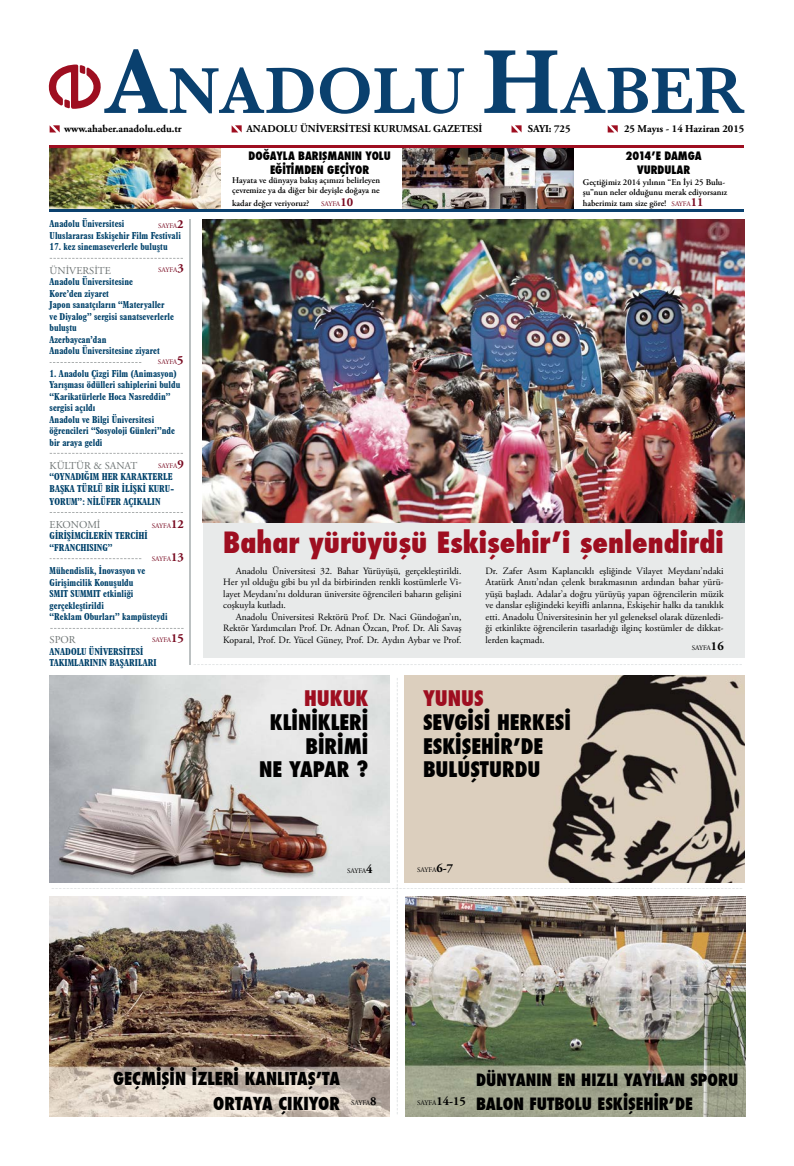
<style>
.page{position:relative;width:794px;height:1166px;background:#fff}
.page>*{position:absolute;margin:0;border:0;box-sizing:border-box;transform-origin:0 0}
.t1{font:800 condensed 28.61px "Futura";color:#9e0e20}
.t2{font:800 condensed 21px/23.6px "Futura";color:#000;text-align:right}
.t3{font:800 condensed 21px "Futura";color:#9e0e20}
.t4{font:800 condensed 17.5px/24.5px "Futura";color:#000;text-align:right}
.t5{font:800 condensed 16.62px/24.5px "Futura";color:#000}
.t6{font:800 condensed 11.38px/13.7px "Futura";color:#000;text-align:center}
.t7{font:10.5px "Minion Pro";color:#d1d5d6}
.t8{font:700 10.5px "Adobe Garamond Pro";color:#000}
.t9{font:10.5px "Adobe Garamond Pro";color:#6d7373}
.t10{font:9.62px/11.5px "Adobe Garamond Pro";color:#000;text-align:justify}
.t11{font:700 condensed 9.62px/11.5px "Aldine 721 BT";color:#00426b}
.t12{font:600 8.75px/10.5px "Adobe Garamond Pro";color:#000}
.t13{font:7px "Adobe Garamond Pro";letter-spacing:-.02em;color:#780920}
.t14{font:7px "Adobe Garamond Pro";letter-spacing:-.02em;color:#000}
.s1{font-weight:700;font-size:12.25px}
.s2{font-size:10.5px;color:#fff}
.s3{font-weight:400;font-size:7px;color:#780920}
.s4{font-weight:700;font-size:12.25px;color:#780920}
</style>
<div class="page">
<div style="left:203px;top:519px;width:541px;height:138px;background:#e8eaea"></div>
<img style="left:50px;top:675px;width:339px;height:207px">
<svg style="left:48px;top:49px;width:265px;height:64px"></svg>
<svg style="left:320px;top:67px;width:144px;height:47px"></svg>
<svg style="left:484px;top:50px;width:260px;height:63px"></svg>
<svg style="left:50px;top:125px;width:10px;height:7px"></svg>
<svg style="left:232px;top:125px;width:10px;height:7px"></svg>
<svg style="left:511px;top:125px;width:10px;height:7px"></svg>
<svg style="left:607px;top:125px;width:11px;height:7px"></svg>
<img style="left:405px;top:897px;width:340px;height:219px">
<hr style="left:189px;top:219px;width:1px;height:446px;background:#bcc1c2">
<svg style="left:193px;top:664px;width:549px;height:1px"></svg>
<img style="left:50px;top:148px;width:171px;height:61px">
<img style="left:402px;top:148px;width:171px;height:61px">
<img style="left:49px;top:897px;width:340px;height:219px">
<img style="left:404px;top:675px;width:340px;height:207px">
<img style="left:203px;top:219px;width:541px;height:304px">
<svg style="left:50px;top:558px;width:91px;height:1px"></svg>
<svg style="left:50px;top:362px;width:91px;height:1px"></svg>
<svg style="left:50px;top:453px;width:133px;height:1px"></svg>
<svg style="left:50px;top:258px;width:133px;height:1px"></svg>
<svg style="left:50px;top:512px;width:133px;height:1px"></svg>
<svg style="left:50px;top:628px;width:134px;height:1px"></svg>
<hr style="left:50px;top:145px;width:694px;height:3px;background:#9e0e20">
<hr style="left:50px;top:209px;width:694px;height:3px;background:#0a406e">
<p class="t8" style="left:64px;top:123px;width:119px">www.ahaber.anadolu.edu.tr</p>
<p class="t8" style="left:246px;top:123px;width:237px">ANADOLU ÜNİVERSİTESİ KURUMSAL GAZETESİ</p>
<p class="t8" style="left:528px;top:123px;width:44px">SAYI: 725</p>
<p class="t8" style="left:624px;top:123px;width:122px">25 Mayıs - 14 Haziran 2015</p>
<p class="t11" style="left:50px;top:218px;width:133px">Anadolu Üniversitesi<br>Uluslararası Eskişehir Film Festivali</p>
<p class="t11" style="left:50px;top:241px;width:119px">17. kez sinemaseverlerle buluştu</p>
<p class="t9" style="left:50px;top:264px;width:63px">ÜNİVERSİTE</p>
<p class="t11" style="left:50px;top:276px;width:126px">Anadolu Üniversitesine<br>Kore’den ziyaret<br>Japon sanatçıların “Materyaller ve Diyalog” sergisi sanatseverlerle buluştu<br>Azerbaycan’dan<br>Anadolu Üniversitesine ziyaret</p>
<p class="t11" style="left:50px;top:367px;width:132px">1. Anadolu Çizgi Film (Animasyon)<br>Yarışması ödülleri sahiplerini buldu “Karikatürlerle Hoca Nasreddin” sergisi açıldı<br>Anadolu ve Bilgi Üniversitesi öğrencileri “Sosyoloji Günleri”nde bir araya geldi</p>
<p class="t9" style="left:50px;top:459px;width:89px">KÜLTÜR &amp; SANAT</p>
<p class="t11" style="left:50px;top:471px;width:126px">“OYNADIĞIM HER KARAKTERLE<br>BAŞKA TÜRLÜ BİR İLİŞKİ KURU-</p>
<p class="t11" style="left:50px;top:495px;width:113px">YORUM”: NİLÜFER AÇIKALIN</p>
<p class="t9" style="left:50px;top:518px;width:52px">EKONOMİ</p>
<p class="t11" style="left:50px;top:530px;width:99px">GİRİŞİMCİLERİN TERCİHİ “FRANCHISING”</p>
<p class="t11" style="left:50px;top:564px;width:120px">Mühendislik, İnovasyon ve<br>Girişimcilik Konuşuldu<br>SMIT SUMMIT etkinliği gerçekleştirildi<br>“Reklam Oburları” kampüsteydi</p>
<p class="t9" style="left:50px;top:634px;width:28px">SPOR</p>
<p class="t11" style="left:50px;top:645px;width:109px">ANADOLU ÜNİVERSİTESİ<br>TAKIMLARININ BAŞARILARI</p>
<p class="t13" style="left:158px;top:221px;width:27px">SAYFA<span class="s1">2</span></p>
<p class="t13" style="left:158px;top:266px;width:27px">SAYFA<span class="s1">3</span></p>
<p class="t13" style="left:158px;top:358px;width:27px">SAYFA<span class="s1">5</span></p>
<p class="t13" style="left:158px;top:461px;width:27px">SAYFA<span class="s1">9</span></p>
<p class="t13" style="left:152px;top:521px;width:33px">SAYFA<span class="s1">12</span></p>
<p class="t13" style="left:152px;top:555px;width:33px">SAYFA<span class="s1">13</span></p>
<p class="t13" style="left:152px;top:636px;width:33px">SAYFA<span class="s1">15</span></p>
<p class="t6" style="left:248px;top:149px;width:144px">DOĞAYLA BARIŞMANIN YOLU<br>EĞİTİMDEN GEÇİYOR</p>
<p class="t6" style="left:625px;top:149px;width:78px">2014’E DAMGA<br>VURDULAR</p>
<p class="t12" style="left:232px;top:175px;width:149px">Hayata ve dünyaya bakış açımızı belirleyen çevremize ya da diğer bir deyişle doğaya ne</p>
<p class="t12" style="left:232px;top:198px;width:122px">kadar değer veriyoruz? <span class="s2">.</span> <span class="s3">SAYFA</span><span class="s4">10</span></p>
<p class="t12" style="left:583px;top:177px;width:146px">Geçtiğimiz 2014 yılının “En İyi 25 Bulu&shy;şu”nun neler olduğunu merak ediyorsanız haberimiz tam size göre! <span class="s3">SAYFA</span><span class="s4">11</span></p>
<h1 class="t1" style="left:223px;top:523px;width:502px">Bahar yürüyüşü Eskişehir’i şenlendirdi</h1>
<p class="t10" style="left:223px;top:565px;width:240px;text-indent:12px">Anadolu Üniversitesi 32. Bahar Yürüyüşü, gerçekleştirildi.<br>Her yıl olduğu gibi bu yıl da birbirinden renkli kostümlerle Vi&shy;layet Meydanı’nı dolduran üniversite öğrencileri baharın gelişini coşkuyla kutladı.</p>
<p class="t10" style="left:223px;top:611px;width:240px;text-indent:12px">Anadolu Üniversitesi Rektörü Prof. Dr. Naci Gündoğan’ın, Rektör Yardımcıları Prof. Dr. Adnan Özcan, Prof. Dr. Ali Savaş Koparal, Prof. Dr. Yücel Güney, Prof. Dr. Aydın Aybar ve Prof.</p>
<p class="t10" style="left:485px;top:565px;width:240px">Dr. Zafer Asım Kaplancıklı eşliğinde Vilayet Meydanı’ndaki Atatürk Anıtı’ndan çelenk bırakmasının ardından bahar yürü&shy;yüşü başladı. Adalar’a doğru yürüyüş yapan öğrencilerin müzik ve danslar eşliğindeki keyifli anlarına, Eskişehir halkı da tanıklık etti. Anadolu Üniversitesinin her yıl geleneksel olarak düzenledi&shy;ği etkinlikte öğrencilerin tasarladığı ilginç kostümler de dikkat&shy;lerden kaçmadı.</p>
<p class="t14" style="left:691px;top:643px;width:33px">SAYFA<span class="s1">16</span></p>
<p class="t7" style="left:389px;top:1114px;width:439px;rotate:-90deg">---------------------------------------------------------------------------------------------------------------------</p>
<h2 class="t3" style="left:423px;top:684px;width:62px">YUNUS</h2>
<h2 class="t2" style="left:423px;top:710px;width:149px;text-align:left">SEVGİSİ HERKESİ<br>ESKİŞEHİR’DE<br>BULUŞTURDU</h2>
<h2 class="t3" style="left:304px;top:684px;width:66px">HUKUK</h2>
<h2 class="t2" style="left:259px;top:710px;width:111px">KLİNİKLERİ<br>BİRİMİ<br>NE YAPAR ?</h2>
<p class="t14" style="left:347px;top:866px;width:27px">SAYFA<span class="s1">4</span></p>
<p class="t14" style="left:417px;top:865px;width:38px">SAYFA<span class="s1">6-7</span></p>
<p class="t7" style="left:51px;top:881px;width:693px">-----------------------------------------------------------------------------------------------------------------------------------------------------------------------------------------</p>
<h3 class="t4" style="left:113px;top:1067px;width:228px">GEÇMİŞİN İZLERİ KANLITAŞ’TA<br>ORTAYA ÇIKIYOR</h3>
<h3 class="t5" style="left:476px;top:1067px;width:264px">DÜNYANIN EN HIZLI YAYILAN SPORU<br>BALON FUTBOLU ESKİŞEHİR’DE</h3>
<p class="t14" style="left:417px;top:1098px;width:50px">SAYFA<span class="s1">14-15</span></p>
<p class="t14" style="left:351px;top:1098px;width:27px">SAYFA<span class="s1">8</span></p>
</div>
